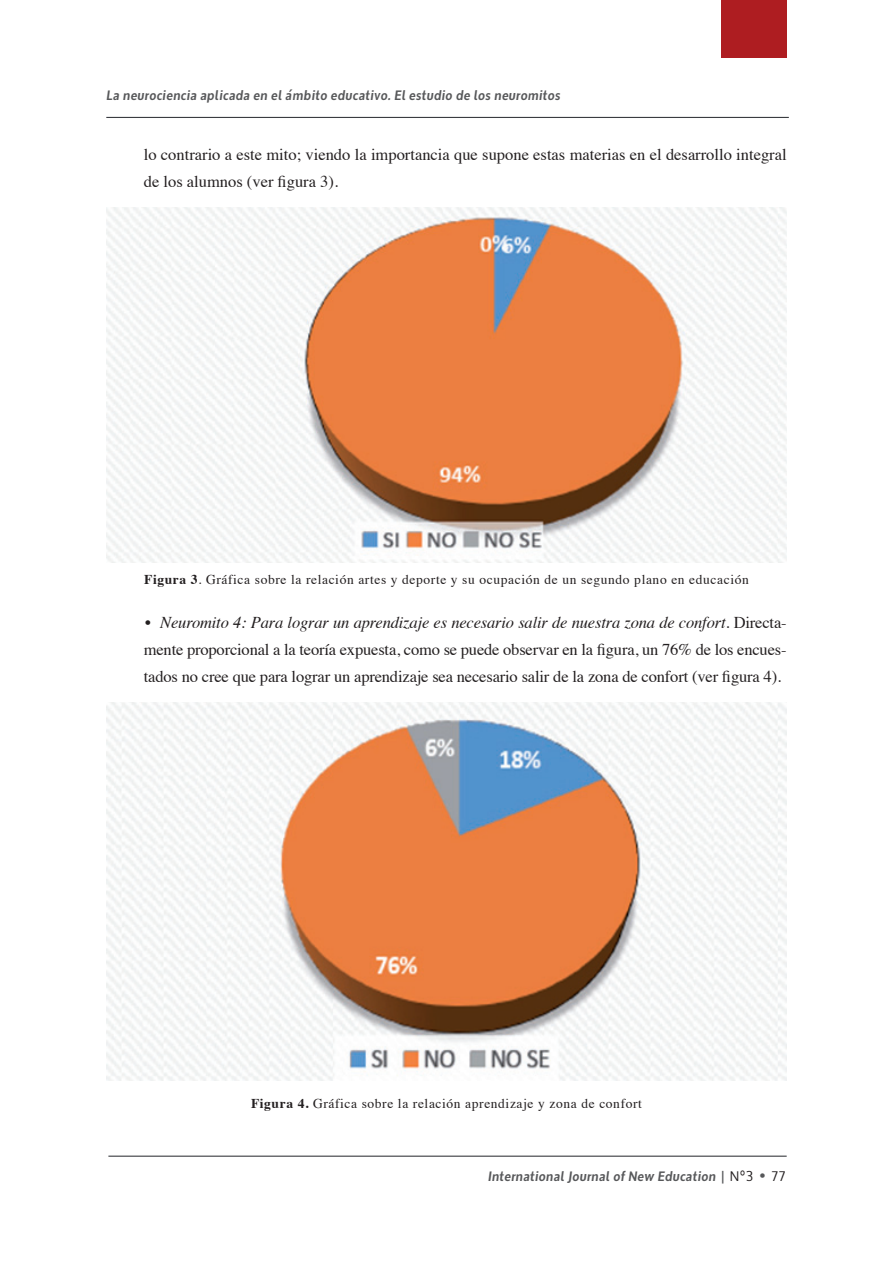
<style>
.page{position:relative;width:893px;height:1263px;background:#fff}
.page>*{position:absolute;margin:0;border:0;box-sizing:border-box;transform-origin:0 0}
.t1{font:500 33px "Futura";color:#57585a}
.t2{font:16.5px/27px "Times";color:#231f20}
.t3{font:13.5px "Times";letter-spacing:.045em;color:#231f20}
.t4{font:italic 700 13.5px "Oxygen";letter-spacing:.045em;color:#57585a;scale:.96 1}
.t5{font:13.5px "Oxygen";color:#231f20;scale:.96 1}
.s1{font-weight:700}
.s2{font-style:italic}
.s3{font-style:normal}
.s4{font-weight:400;font-style:normal;color:#231f20}
</style>
<div class="page">
<hr style="left:106px;top:117px;width:683px;height:1px;background:#3a3c41">
<div style="left:721px;top:0;width:66px;height:57px;background:#ae1d21"></div>
<hr style="left:108px;top:1155px;width:679px;height:2px;background:#3a3c41">
<img style="left:106px;top:208px;width:681px;height:354px">
<img style="left:106px;top:702px;width:681px;height:378px">
<p class="t4" style="left:106px;top:86px;width:474px">La neurociencia aplicada en el ámbito educativo. El estudio de los neuromitos</p>
<p class="t2" style="left:144px;top:140px;width:644px">lo contrario a este mito; viendo la importancia que supone estas materias en el desarrollo integral de los alumnos (ver figura 3).</p>
<p class="t3" style="left:144px;top:566px;width:606px"><span class="s1">Figura 3</span>. Gráfica sobre la relación artes y deporte y su ocupación de un segundo plano en educación</p>
<p class="t2" style="left:144px;top:607px;width:644px;text-align:justify"><span class="s2">• Neuromito 4: Para lograr un aprendizaje es necesario salir de nuestra zona de confort.</span> Directa&shy;mente proporcional a la teoría expuesta, como se puede observar en la figura, un 76% de los encues&shy;tados no cree que para lograr un aprendizaje sea necesario salir de la zona de confort (ver figura 4).</p>
<p class="t3" style="left:251px;top:1091px;width:392px"><span class="s1">Figura 4.</span> Gráfica sobre la relación aprendizaje y zona de confort</p>
<p class="t4" style="left:488px;top:1167px;width:278px">International Journal of New Education <span class="s3">|</span> <span class="s4">Nº3</span></p>
<h1 class="t1" style="left:757px;top:1153px;width:12px">·</h1>
<p class="t5" style="left:771px;top:1167px;width:16px">77</p>
</div>
